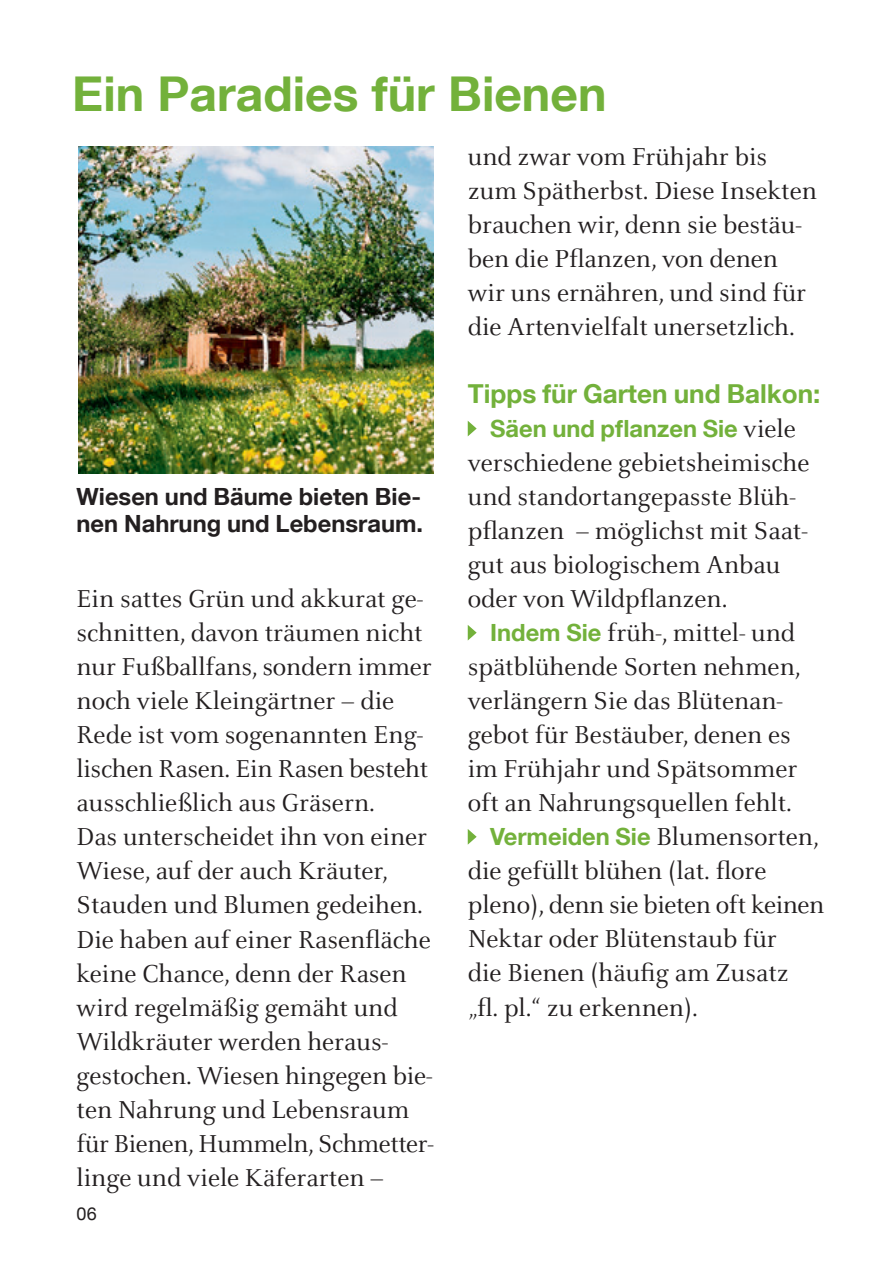
<style>
.page{position:relative;width:893px;height:1263px;background:#fff}
.page>*{position:absolute;margin:0;border:0;box-sizing:border-box;transform-origin:0 0}
.t1{font:700 48px "Helvetica Neue LT Com";color:#73b13b}
.t2{font:27px/33.9px "Celeste";color:#231f20}
.t3{font:700 26.1px "Helvetica Neue LT Com";color:#73b13b}
.t4{font:700 23.7px/27px "Helvetica Neue LT Com";color:#231f20}
.t5{font:700 23.7px "Helvetica Neue LT Com";color:#73b13b}
.t6{font:18px "Helvetica Neue LT Com";color:#231f20}
.s1{font-family:"Celeste";font-weight:400;font-size:27px;color:#231f20}
.s2{font-family:"Helvetica Neue LT Com";font-weight:700;font-size:23.7px;color:#73b13b}
</style>
<div class="page">
<svg style="left:468px;top:421px;width:9px;height:15px"></svg>
<svg style="left:468px;top:625px;width:9px;height:15px"></svg>
<svg style="left:468px;top:829px;width:9px;height:16px"></svg>
<img style="left:79px;top:147px;width:355px;height:326px">
<h1 class="t1" style="left:72px;top:63px;width:536px">Ein Paradies für Bienen</h1>
<p class="t4" style="left:77px;top:482px;width:348px">Wiesen und Bäume bieten Bie&shy;nen Nahrung und Lebensraum.</p>
<p class="t2" style="left:77px;top:583px;width:359px">Ein sattes Grün und akkurat ge&shy;schnitten, davon träumen nicht nur Fußballfans, sondern immer noch viele Klein gärtner – die<br>Rede ist vom sogenannten Eng&shy;lischen Rasen. Ein Rasen besteht ausschließlich aus Gräsern.<br>Das unterscheidet ihn von einer<br>Wiese, auf der auch Kräuter,<br>Stauden und Blumen gedeihen.<br>Die haben auf einer Rasenfläche keine Chance, denn der Rasen wird regelmäßig gemäht und<br>Wildkräuter werden heraus&shy;gestochen. Wiesen hingegen bie&shy;ten Nahrung und Lebensraum für Bienen, Hummeln, Schmetter&shy;linge und viele Käferarten –</p>
<p class="t6" style="left:77px;top:1202px;width:22px">06</p>
<p class="t2" style="left:468px;top:141px;width:351px">und zwar vom Frühjahr bis zum Spätherbst. Diese Insekten brauchen wir, denn sie bestäu&shy;ben die Pflanzen, von denen wir uns ernähren, und sind für die Artenvielfalt unersetzlich.</p>
<p class="t3" style="left:468px;top:377px;width:354px">Tipps für Garten und Balkon:</p>
<p class="t5" style="left:490px;top:414px;width:307px">Säen und pflanzen Sie <span class="s1">viele</span></p>
<p class="t2" style="left:468px;top:447px;width:343px">verschiedene gebietsheimische und standortangepasste Blüh&shy;pflanzen – möglichst mit Saat&shy;gut aus biologischem Anbau oder von Wildpflanzen.</p>
<p class="t2" style="left:490px;top:617px;width:307px"><span class="s2">Indem Sie</span> früh-, mittel- und</p>
<p class="t2" style="left:468px;top:651px;width:335px">spätblühende Sorten nehmen,</p>
<p class="t2" style="left:468px;top:685px;width:317px">verlängern Sie das Blütenan-</p>
<p class="t2" style="left:468px;top:719px;width:324px">gebot für Bestäuber, denen es</p>
<p class="t2" style="left:468px;top:753px;width:331px">im Frühjahr und Spätsommer</p>
<p class="t2" style="left:468px;top:787px;width:326px">oft an Nahrungsquellen fehlt.</p>
<p class="t2" style="left:490px;top:821px;width:330px"><span class="s2">Vermeiden Sie</span> Blumensorten,</p>
<p class="t2" style="left:468px;top:855px;width:300px">die gefüllt blühen (lat. flore</p>
<p class="t2" style="left:468px;top:889px;width:358px">pleno), denn sie bieten oft keinen</p>
<p class="t2" style="left:468px;top:923px;width:310px">Nektar oder Blütenstaub für</p>
<p class="t2" style="left:468px;top:957px;width:323px">die Bienen (häufig am Zusatz</p>
<p class="t2" style="left:468px;top:991px;width:232px">„fl. pl.“ zu erkennen).</p>
</div>
